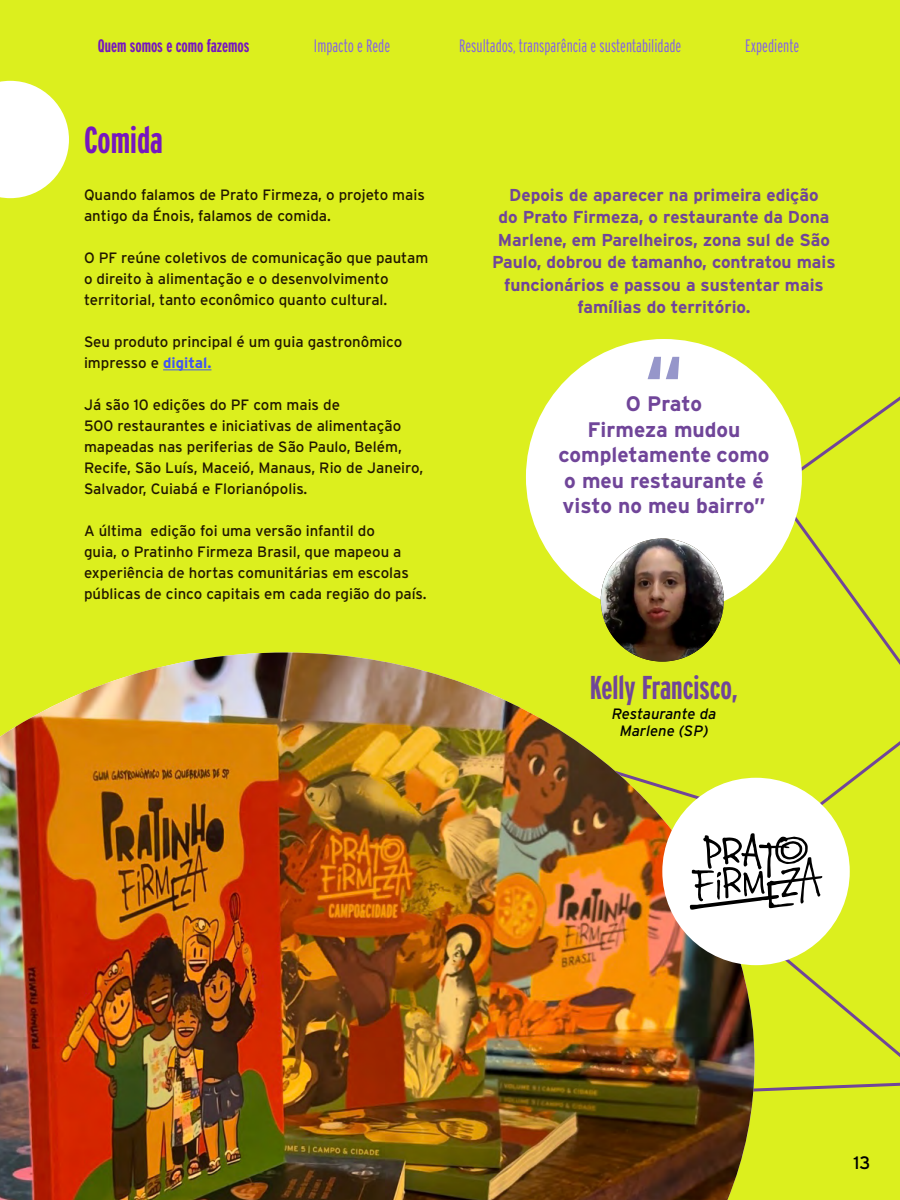
<style>
.page{position:relative;width:900px;height:1200px;background:#dcef1e}
.page>*{position:absolute;margin:0;border:0;box-sizing:border-box;transform-origin:0 0}
.t1{font:700 105px "Interstate Compressed";color:#9696ca}
.t2{font:700 37.5px "Interstate Compressed";color:#7617bf}
.t3{font:700 33px "Interstate Compressed";color:#704599}
.t4{font:700 21px/25.5px "Interstate";color:#704599}
.t5{font:300 18px "Interstate Compressed";color:#8364e3}
.t6{font:700 18px "Interstate Compressed";color:#7617bf}
.t7{font:18px "Interstate";color:#000}
.t8{font:700 17.25px/22.5px "Interstate";color:#704599;text-align:center}
.t9{font:15px/21px "Interstate";color:#211700}
.t10{font:italic 15px/16.5px "Interstate";color:#000;text-align:center}
.s1{font-weight:700;color:#4254f2}
</style>
<div class="page">
<svg style="left:598px;top:383px;width:302px;height:446px"></svg>
<svg style="left:754px;top:941px;width:146px;height:151px"></svg>
<svg style="left:0;top:81px;width:69px;height:117px"></svg>
<img style="left:0;top:652px;width:754px;height:548px">
<hr style="left:163px;top:370px;width:48px;height:1px;background:#4254f2">
<div style="left:526px;top:339px;width:276px;height:276px;background:#fff;border-radius:50%"></div>
<div style="left:662px;top:778px;width:188px;height:187px;background:#fff;border-radius:50%"></div>
<svg style="left:690px;top:833px;width:132px;height:77px"></svg>
<img style="left:601px;top:538px;width:123px;height:124px;border-radius:62px">
<p class="t6" style="left:98px;top:36px;width:153px">Quem somos e como fazemos</p>
<p class="t5" style="left:314px;top:36px;width:78px">Impacto e Rede</p>
<p class="t5" style="left:459px;top:36px;width:224px">Resultados, transparência e sustentabilidade</p>
<p class="t5" style="left:745px;top:36px;width:56px">Expediente</p>
<h2 class="t2" style="left:84px;top:119px;width:80px">Comida</h2>
<p class="t9" style="left:84px;top:184px;width:342px">Quando falamos de Prato Firmeza, o projeto mais antigo da Énois, falamos de comida.</p>
<p class="t9" style="left:84px;top:247px;width:346px">O PF reúne coletivos de comunicação que pautam o direito à alimentação e o desenvolvimento territorial, tanto econômico quanto cultural.</p>
<p class="t9" style="left:84px;top:331px;width:320px">Seu produto principal é um guia gastronômico impresso e <span class="s1">digital.</span></p>
<p class="t9" style="left:84px;top:394px;width:341px">Já são 10 edições do PF com mais de<br>500 restaurantes e iniciativas de alimentação mapeadas nas periferias de São Paulo, Belém, Recife, São Luís, Maceió, Manaus, Rio de Janeiro, Salvador, Cuiabá e Florianópolis.</p>
<p class="t9" style="left:84px;top:520px;width:344px">A última edição foi uma versão infantil do<br>guia, o Pratinho Firmeza Brasil, que mapeou a experiência de hortas comunitárias em escolas públicas de cinco capitais em cada região do país.</p>
<p class="t8" style="left:492px;top:183px;width:345px">Depois de aparecer na primeira edição<br>do Prato Firmeza, o restaurante da Dona Marlene, em Parelheiros, zona sul de São Paulo, dobrou de tamanho, contratou mais funcionários e passou a sustentar mais famílias do território.</p>
<h1 class="t1" style="left:644px;top:335px;width:42px">“</h1>
<h3 class="t4" style="left:626px;top:391px;width:78px">O Prato</h3>
<h3 class="t4" style="left:587px;top:417px;width:155px">Firmeza mudou</h3>
<h3 class="t4" style="left:559px;top:442px;width:212px">completamente como o meu restaurante é visto no meu bairro”</h3>
<h3 class="t3" style="left:590px;top:669px;width:150px">Kelly Francisco,</h3>
<p class="t10" style="left:612px;top:706px;width:106px">Restaurante da<br>Marlene (SP)</p>
<p class="t7" style="left:854px;top:1153px;width:19px">13</p>
</div>
